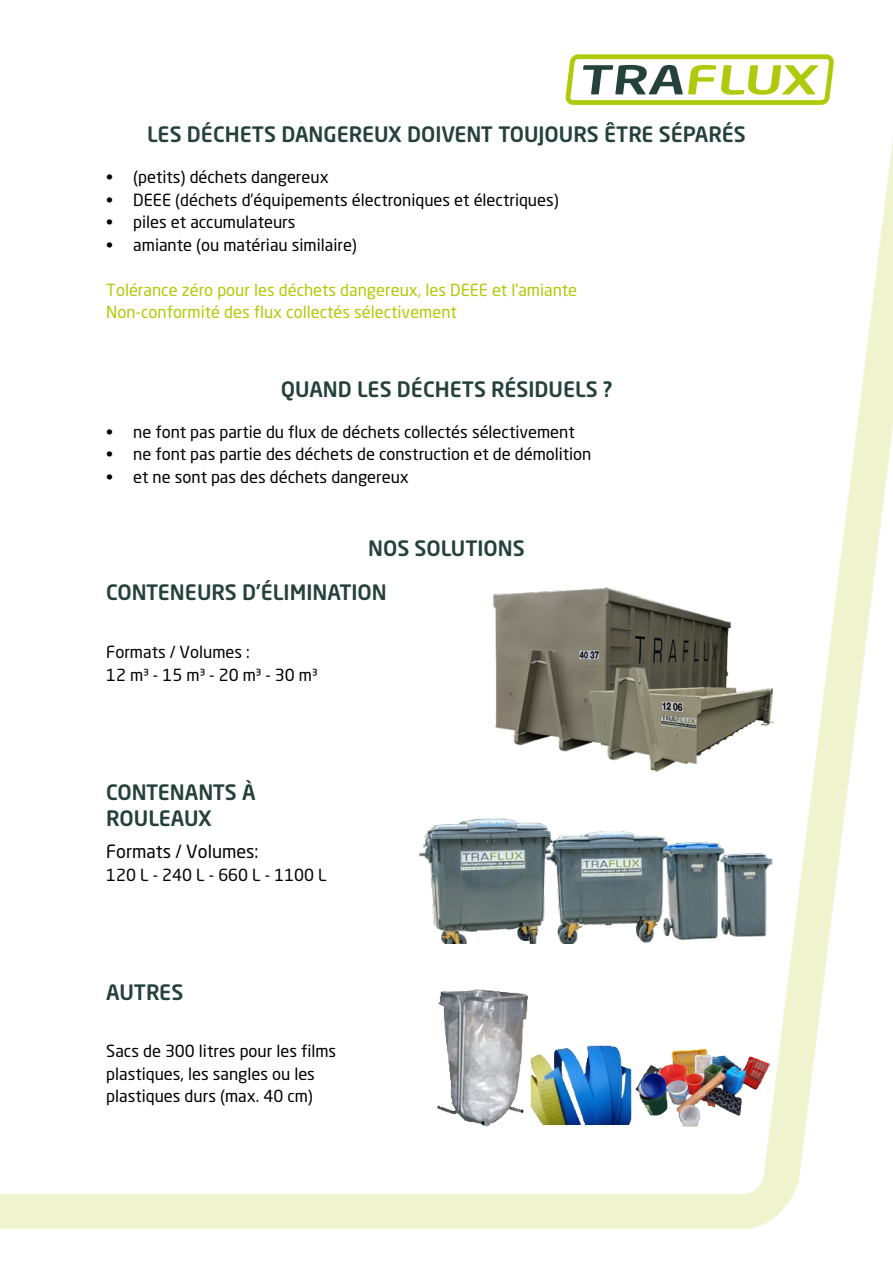
<style>
.page{position:relative;width:893px;height:1263px;background:#fff}
.page>*{position:absolute;margin:0;border:0;box-sizing:border-box;transform-origin:0 0}
.t1{font:500 21px/44.2px "Neo Sans Std";color:#24413c}
.t2{font:18px "Neo Sans Std";color:#000}
.t3{font:16.5px/22.5px "Neo Sans Std";color:#000}
.t4{font:16.5px/22.5px "Neo Sans Std";color:#afca07}
</style>
<div class="page">
<img style="left:0;top:138px;width:893px;height:1092px">
<svg style="left:565px;top:54px;width:269px;height:51px"></svg>
<img style="left:475px;top:584px;width:304px;height:188px">
<img style="left:415px;top:813px;width:360px;height:131px">
<img style="left:428px;top:984px;width:345px;height:148px">
<p class="t1" style="left:147px;top:112px;width:600px">LES DÉCHETS DANGEREUX DOIVENT TOUJOURS ÊTRE SÉPARÉS</p>
<p class="t3" style="left:106px;top:166px;width:224px">• (petits) déchets dangereux</p>
<p class="t3" style="left:106px;top:188px;width:454px">• DEEE (déchets d’équipements électroniques et électriques)</p>
<p class="t3" style="left:106px;top:211px;width:191px">• piles et accumulateurs</p>
<p class="t3" style="left:106px;top:233px;width:252px">• amiante (ou matériau similaire)</p>
<p class="t4" style="left:106px;top:278px;width:472px">Tolérance zéro pour les déchets dangereux, les DEEE et l’amiante<br>Non-conformité des flux collectés sélectivement</p>
<p class="t1" style="left:281px;top:366px;width:333px">QUAND LES DÉCHETS RÉSIDUELS ?</p>
<p class="t3" style="left:106px;top:420px;width:470px">• ne font pas partie du flux de déchets collectés sélectivement</p>
<p class="t3" style="left:106px;top:442px;width:487px">• ne font pas partie des déchets de construction et de démolition</p>
<p class="t3" style="left:106px;top:465px;width:304px">• et ne sont pas des déchets dangereux</p>
<p class="t1" style="left:106px;top:526px;width:420px;text-indent:262px">NOS SOLUTIONS<br>CONTENEURS D’ÉLIMINATION</p>
<p class="t3" style="left:106px;top:641px;width:213px">Formats / Volumes :<br>12 m³ - 15 m³ - 20 m³ - 30 m³</p>
<p class="t1" style="left:106px;top:780px;width:151px;line-height:25.2px">CONTENANTS À<br>ROULEAUX</p>
<p class="t2" style="left:106px;top:841px;width:154px">Formats / Volumes:</p>
<p class="t3" style="left:106px;top:863px;width:222px">120 L - 240 L - 660 L - 1100 L</p>
<p class="t1" style="left:106px;top:970px;width:79px">AUTRES</p>
<p class="t3" style="left:106px;top:1039px;width:231px">Sacs de 300 litres pour les films plastiques, les sangles ou les plastiques durs (max. 40 cm)</p>
</div>
